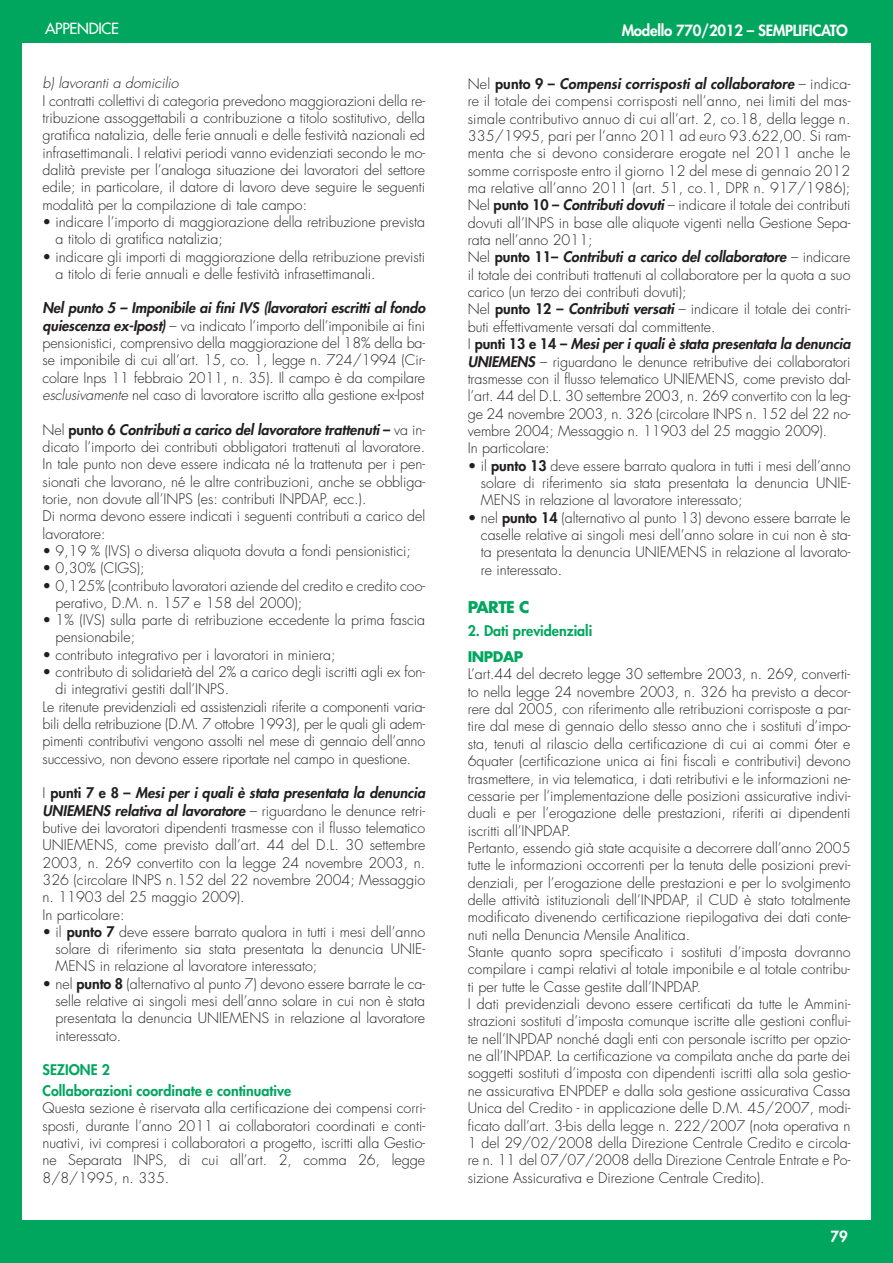
<style>
.page{position:relative;width:893px;height:1263px;background:#fff}
.page>*{position:absolute;margin:0;border:0;box-sizing:border-box;transform-origin:0 0}
.t1{font:700 15.75px "Futura";letter-spacing:-.035em;color:#00a65e}
.t2{font:800 15px "Futura";letter-spacing:-.015em;color:#fff}
.t3{font:15px "Futura";letter-spacing:-.015em;color:#fff}
.t4{font:300 14.25px/17.4px "Futura";color:#231f20}
.t5{font:800 14.25px/21.1px "Futura";color:#00a65e}
.t6{font:italic 300 14.25px "Futura";color:#231f20}
.t7{font:700 14.25px "Futura";letter-spacing:-.035em;color:#00a65e}
.s1{font-weight:800;font-style:italic}
.s2{font-style:italic}
.s3{font-weight:800}
</style>
<div class="page">
<div style="left:0;top:43px;width:21px;height:1220px;background:#00a65e"></div>
<div style="left:872px;top:43px;width:21px;height:1177px;background:#00a65e"></div>
<div style="left:0;top:0;width:893px;height:43px;background:#00a65e"></div>
<div style="left:0;top:1220px;width:893px;height:43px;background:#00a65e"></div>
<p class="t3" style="left:45px;top:21px;width:76px">APPENDICE</p>
<p class="t2" style="left:622px;top:23px;width:228px">Modello 770/2012 – SEMPLIFICATO</p>
<p class="t6" style="left:43px;top:77px;width:140px">b) lavoranti a domicilio</p>
<p class="t4" style="left:43px;top:93px;width:384px;text-align:justify">I contratti collettivi di categoria prevedono maggiorazioni della re&shy;tribuzione assoggettabili a contribuzione a titolo sostitutivo, della gratifica natalizia, delle ferie annuali e delle festività nazionali ed infrasettimanali. I relativi periodi vanno evidenziati secondo le mo&shy;dalità previste per l’analoga situazione dei lavoratori del settore edile; in particolare, il datore di lavoro deve seguire le seguenti modalità per la compilazione di tale campo:</p>
<p class="t4" style="left:56px;top:214px;width:371px;text-indent:-13px">• indicare l’importo di maggiorazione della retribuzione prevista a titolo di gratifica natalizia;</p>
<p class="t4" style="left:56px;top:249px;width:371px;text-indent:-13px">• indicare gli importi di maggiorazione della retribuzione previsti a titolo di ferie annuali e delle festività infrasettimanali.</p>
<p class="t4" style="left:43px;top:301px;width:387px"><span class="s1">Nel punto 5 – Imponibile ai fini IVS (lavoratori escritti al fondo quiescenza ex-Ipost)</span> – va indicato l’importo dell’imponibile ai fini pensionistici, comprensivo della maggiorazione del 18% della ba&shy;se imponibile di cui all’art. 15, co. 1, legge n. 724/1994 (Cir&shy;colare Inps 11 febbraio 2011, n. 35). Il campo è da compilare <span class="s2">esclusivamente</span> nel caso di lavoratore iscritto alla gestione ex-Ipost</p>
<p class="t4" style="left:43px;top:422px;width:384px">N e l <span class="s3">p u n to 6</span> <span class="s1">Contributi a carico del lavoratore trattenuti</span> <span class="s3">–</span> v a i n - dicato l’importo dei contributi obbligatori trattenuti al lavoratore.<br>In tale punto non deve essere indicata né la trattenuta per i pen&shy;sionati che lavorano, né le altre contribuzioni, anche se obbliga&shy;torie, non dovute all’INPS (es: contributi INPDAP, ecc.).<br>Di norma devono essere indicati i seguenti contributi a carico del lavoratore:</p>
<p class="t4" style="left:43px;top:543px;width:370px">• 9,19 % (IVS) o diversa aliquota dovuta a fondi pensionistici;</p>
<p class="t4" style="left:43px;top:560px;width:104px">• 0,30% (CIGS);</p>
<p class="t4" style="left:56px;top:578px;width:371px;text-indent:-13px">• 0,125% (contributo lavoratori aziende del credito e credito coo&shy;perativo, D.M. n. 157 e 158 del 2000);</p>
<p class="t4" style="left:56px;top:612px;width:371px;text-indent:-13px">• 1% (IVS) sulla parte di retribuzione eccedente la prima fascia pensionabile;</p>
<p class="t4" style="left:43px;top:647px;width:295px">• contributo integrativo per i lavoratori in miniera;</p>
<p class="t4" style="left:43px;top:664px;width:384px">• contributo di solidarietà del 2% a carico degli iscritti agli ex fon-</p>
<p class="t4" style="left:56px;top:682px;width:175px">di integrativi gestiti dall’INPS.</p>
<p class="t4" style="left:43px;top:699px;width:384px">Le ritenute previdenziali ed assistenziali riferite a componenti varia-</p>
<p class="t4" style="left:43px;top:716px;width:384px">bili della retribuzione (D.M. 7 ottobre 1993), per le quali gli adem-</p>
<p class="t4" style="left:43px;top:734px;width:384px">pimenti contributivi vengono assolti nel mese di gennaio dell’anno</p>
<p class="t4" style="left:43px;top:751px;width:370px">successivo, non devono essere riportate nel campo in questione.</p>
<p class="t4" style="left:43px;top:786px;width:387px">I <span class="s3">p u n t i 7 e 8 –</span> <span class="s1">Mesi per i quali è stata presentata la denuncia UNIEMENS relativa al lavoratore</span> – r i g u a r d a n o l e d e n u n c e r e t r i - butive dei lavoratori dipendenti trasmesse con il flusso telematico UNIEMENS, come previsto dall’art. 44 del D.L. 30 settembre 2003, n. 269 convertito con la legge 24 novembre 2003, n.<br>326 (circolare INPS n.152 del 22 novembre 2004; Messaggio n. 11903 del 25 maggio 2009).<br>In particolare:</p>
<p class="t4" style="left:56px;top:924px;width:371px;text-align:justify;text-indent:-13px">• il <span class="s3">punto 7</span> deve essere barrato qualora in tutti i mesi dell’anno solare di riferimento sia stata presentata la denuncia UNIE-MENS in relazione al lavoratore interessato;</p>
<p class="t4" style="left:56px;top:976px;width:371px;text-align:justify;text-indent:-13px">• nel <span class="s3">punto 8</span> (alternativo al punto 7) devono essere barrate le ca&shy;selle relative ai singoli mesi dell’anno solare in cui non è stata presentata la denuncia UNIEMENS in relazione al lavoratore interessato.</p>
<p class="t5" style="left:43px;top:1060px;width:250px">SEZIONE 2<br>Collaborazioni coordinate e continuative</p>
<p class="t4" style="left:43px;top:1101px;width:384px;text-align:justify">Questa sezione è riservata alla certificazione dei compensi corri&shy;sposti, durante l’anno 2011 ai collaboratori coordinati e conti&shy;nuativi, ivi compresi i collaboratori a progetto, iscritti alla Gestio&shy;ne Separata INPS, di cui all’art. 2, comma 26, legge 8/8/1995, n. 335.</p>
<p class="t4" style="left:468px;top:76px;width:387px">N e l <span class="s3">p u n to 9 –</span> <span class="s1">Compensi corrisposti al collaboratore</span> – i n d i c a - re il totale dei compensi corrisposti nell’anno, nei limiti del mas&shy;simale contributivo annuo di cui all’art. 2, co.18, della legge n.<br>335/1995, pari per l’anno 2011 ad euro 93.622,00. Si ram&shy;menta che si devono considerare erogate nel 2011 anche le somme corrisposte entro il giorno 12 del mese di gennaio 2012 ma relative all’anno 2011 (art. 51, co.1, DPR n. 917/1986); Nel <span class="s3">punto 10 –</span> <span class="s1">Contributi dovuti</span>– indicare il totale dei contributi dovuti all’INPS in base alle aliquote vigenti nella Gestione Sepa&shy;rata nell’anno 2011;<br>N e l <span class="s3">p u n to 1 1 –</span> <span class="s1">Contributi a carico del collaboratore</span> – i n d i c a r e il totale dei contributi trattenuti al collaboratore per la quota a suo carico (un terzo dei contributi dovuti);<br>Nel <span class="s3">punto 12 –</span> <span class="s1">Contributi versati</span> – indicare il totale dei contri&shy;buti effettivamente versati dal committente.<br>I <span class="s3">p u n t i 1 3 e 1 4 –</span> <span class="s1">Mesi per i quali è stata presentata la denuncia UNIEMENS</span> – riguardano le denunce retributive dei collaboratori trasmesse con il flusso telematico UNIEMENS, come previsto dal&shy;l’art. 44 del D.L. 30 settembre 2003, n. 269 convertito con la leg&shy;ge 24 novembre 2003, n. 326 (circolare INPS n. 152 del 22 no&shy;vembre 2004; Messaggio n. 11903 del 25 maggio 2009).<br>In particolare:</p>
<p class="t4" style="left:481px;top:458px;width:371px;text-align:justify;text-indent:-13px">• il <span class="s3">punto 13</span> deve essere barrato qualora in tutti i mesi dell’anno solare di riferimento sia stata presentata la denuncia UNIE-MENS in relazione al lavoratore interessato;</p>
<p class="t4" style="left:481px;top:510px;width:371px;text-align:justify;text-indent:-13px">• nel <span class="s3">punto 14</span> (alternativo al punto 13) devono essere barrate le caselle relative ai singoli mesi dell’anno solare in cui non è sta&shy;ta presentata la denuncia UNIEMENS in relazione al lavorato&shy;re interessato.</p>
<p class="t1" style="left:468px;top:600px;width:63px">PARTE C</p>
<p class="t5" style="left:468px;top:621px;width:126px">2. Dati previdenziali</p>
<p class="t7" style="left:468px;top:650px;width:57px">INPDAP</p>
<p class="t4" style="left:468px;top:667px;width:384px">L’art.44 del decreto legge 30 settembre 2003, n. 269, converti&shy;to nella legge 24 novembre 2003, n. 326 ha previsto a decor&shy;rere dal 2005, con riferimento alle retribuzioni corrisposte a par&shy;tire dal mese di gennaio dello stesso anno che i sostituti d’impo&shy;sta, tenuti al rilascio della certificazione di cui ai commi 6ter e 6quater (certificazione unica ai fini fiscali e contributivi) devono trasmettere, in via telematica, i dati retributivi e le informazioni ne&shy;cessarie per l’implementazione delle posizioni assicurative indivi&shy;duali e per l’erogazione delle prestazioni, riferiti ai dipendenti iscritti all’INPDAP.<br>Pertanto, essendo già state acquisite a decorrere dall’anno 2005 tutte le informazioni occorrenti per la tenuta delle posizioni previ&shy;denziali, per l’erogazione delle prestazioni e per lo svolgimento delle attività istituzionali dell’INPDAP, il CUD è stato totalmente modificato divenendo certificazione riepilogativa dei dati conte&shy;nuti nella Denuncia Mensile Analitica.<br>Stante quanto sopra specificato i sostituti d’imposta dovranno compilare i campi relativi al totale imponibile e al totale contribu&shy;ti per tutte le Casse gestite dall’INPDAP.<br>I dati previdenziali devono essere certificati da tutte le Ammini&shy;strazioni sostituti d’imposta comunque iscritte alle gestioni conflui&shy;te nell’INPDAP nonché dagli enti con personale iscritto per opzio&shy;ne all’INPDAP. La certificazione va compilata anche da parte dei soggetti sostituti d’imposta con dipendenti iscritti alla sola gestio&shy;ne assicurativa ENPDEP e dalla sola gestione assicurativa Cassa Unica del Credito - in applicazione delle D.M. 45/2007, modi&shy;ficato dall’art. 3-bis della legge n. 222/2007 (nota operativa n 1 del 29/02/2008 della Direzione Centrale Credito e circola&shy;re n. 11 del 07/07/2008 della Direzione Centrale Entrate e Po&shy;sizione Assicurativa e Direzione Centrale Credito).</p>
<p class="t2" style="left:831px;top:1229px;width:19px">79</p>
</div>
